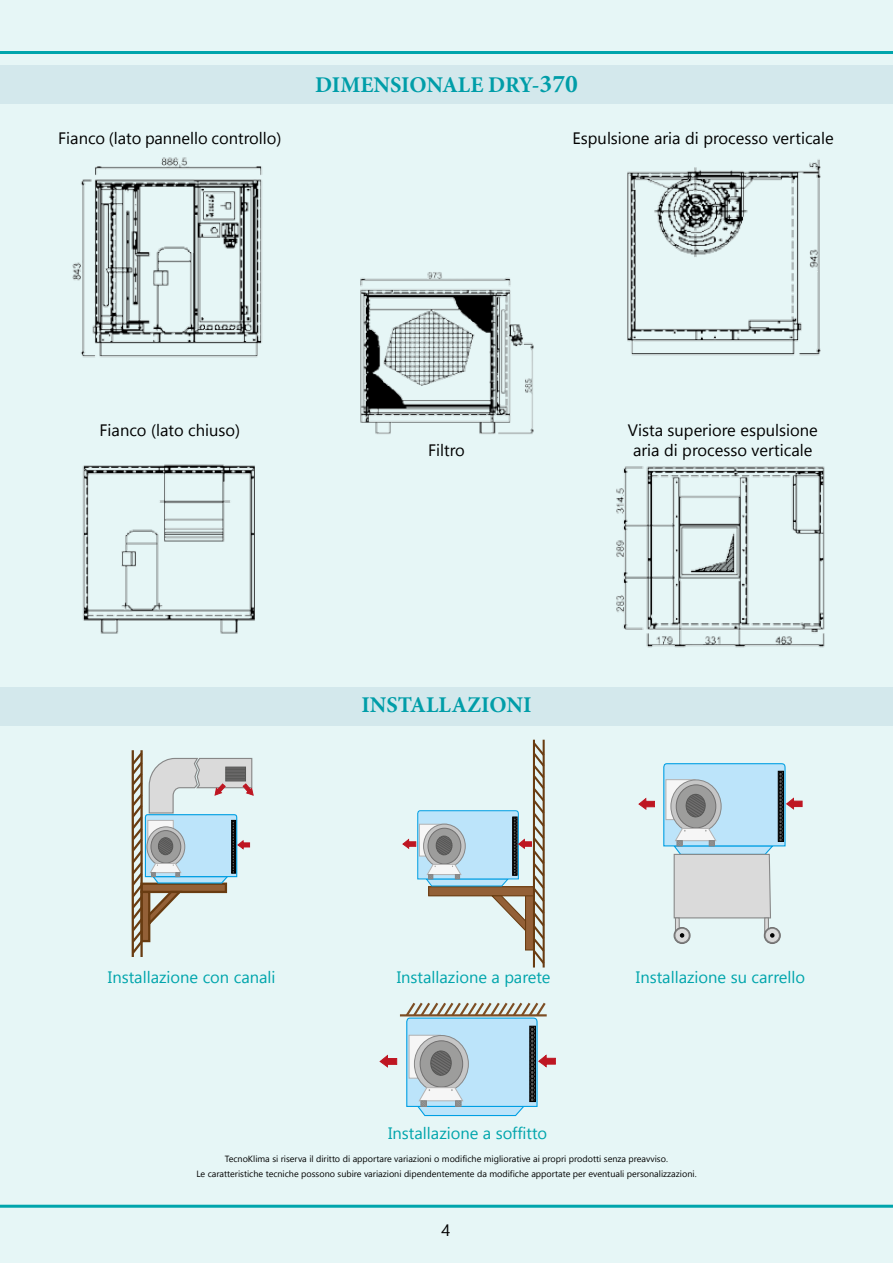
<style>
.page{position:relative;width:893px;height:1263px;background:#e6f6f6}
.page>*{position:absolute;margin:0;border:0;box-sizing:border-box;transform-origin:0 0}
.t1{font:700 22.5px "Minion Pro";color:#00a5ac}
.t2{font:16.5px "Khmer UI";color:#000}
.t3{font:16.5px "Khmer UI";color:#00a5ac}
.t4{font:9px/15px "Khmer UI";color:#000;text-align:center}
.s1{font-size:25.5px}
</style>
<div class="page">
<hr style="left:0;top:51px;width:893px;height:3px;background:#00a5ac">
<hr style="left:0;top:1205px;width:893px;height:3px;background:#00a5ac">
<div style="left:0;top:66px;width:893px;height:38px;background:#d3e8ec"></div>
<img style="left:72px;top:157px;width:190px;height:201px">
<img style="left:627px;top:159px;width:194px;height:197px">
<img style="left:360px;top:272px;width:174px;height:162px">
<img style="left:616px;top:466px;width:209px;height:182px">
<img style="left:82px;top:464px;width:173px;height:170px">
<div style="left:0;top:688px;width:893px;height:38px;background:#d3e8ec"></div>
<hr style="left:140px;top:750px;width:3px;height:207px;background:#693c11">
<hr style="left:132px;top:750px;width:2px;height:207px;background:#693c11">
<svg style="left:131px;top:750px;width:123px;height:206px"></svg>
<hr style="left:533px;top:740px;width:2px;height:227px;background:#693c11">
<hr style="left:543px;top:740px;width:2px;height:227px;background:#693c11">
<svg style="left:403px;top:740px;width:142px;height:226px"></svg>
<svg style="left:638px;top:797px;width:17px;height:13px"></svg>
<svg style="left:663px;top:763px;width:140px;height:156px"></svg>
<hr style="left:675px;top:918px;width:4px;height:14px;background:#dadada">
<div style="left:675px;top:917px;width:5px;height:16px;border:1px solid #878787"></div>
<hr style="left:765px;top:918px;width:3px;height:14px;background:#dadada">
<div style="left:764px;top:917px;width:5px;height:16px;border:1px solid #878787"></div>
<svg style="left:674px;top:927px;width:16px;height:16px"></svg>
<div style="left:673px;top:927px;width:18px;height:17px;border:1px solid #706f6f;border-radius:50%"></div>
<div style="left:676px;top:929px;width:12px;height:12px;background:#dadada;border-radius:50%"></div>
<div style="left:675px;top:929px;width:14px;height:13px;border:1px solid #dadada;border-radius:50%"></div>
<svg style="left:680px;top:933px;width:4px;height:5px"></svg>
<svg style="left:764px;top:927px;width:16px;height:16px"></svg>
<div style="left:764px;top:927px;width:17px;height:17px;border:1px solid #706f6f;border-radius:50%"></div>
<div style="left:766px;top:929px;width:12px;height:12px;background:#dadada;border-radius:50%"></div>
<div style="left:766px;top:929px;width:13px;height:13px;border:1px solid #dadada;border-radius:50%"></div>
<svg style="left:770px;top:933px;width:4px;height:5px"></svg>
<svg style="left:379px;top:1054px;width:18px;height:14px"></svg>
<hr style="left:400px;top:1014px;width:147px;height:2px;background:#7d4e24">
<svg style="left:404px;top:1002px;width:152px;height:115px"></svg>
<h2 class="t2" style="left:58px;top:129px;width:225px">Fianco (lato pannello controllo)</h2>
<h1 class="t1" style="left:315px;top:69px;width:264px">DIMENSIONALE DRY-<span class="s1">370</span></h1>
<h2 class="t2" style="left:573px;top:129px;width:263px">Espulsione aria di processo verticale</h2>
<h2 class="t2" style="left:100px;top:421px;width:142px">Fianco (lato chiuso)</h2>
<h2 class="t2" style="left:628px;top:421px;width:191px">Vista superiore espulsione</h2>
<h2 class="t2" style="left:428px;top:441px;width:38px">Filtro</h2>
<h2 class="t2" style="left:633px;top:440px;width:181px">aria di processo verticale</h2>
<h1 class="t1" style="left:361px;top:688px;width:172px">INSTALLAZIONI</h1>
<h2 class="t3" style="left:108px;top:967px;width:169px">Installazione con canali</h2>
<h2 class="t3" style="left:397px;top:967px;width:155px">Installazione a parete</h2>
<h2 class="t3" style="left:636px;top:967px;width:171px">Installazione su carrello</h2>
<h2 class="t3" style="left:388px;top:1123px;width:161px">Installazione a soffitto</h2>
<p class="t4" style="left:196px;top:1151px;width:502px">TecnoKlima si riserva il diritto di apportare variazioni o modifiche migliorative ai propri prodotti senza preavviso.<br>Le caratteristiche tecniche possono subire variazioni dipendentemente da modifiche apportate per eventuali personalizzazioni.</p>
<h2 class="t2" style="left:442px;top:1221px;width:10px">4</h2>
</div>
